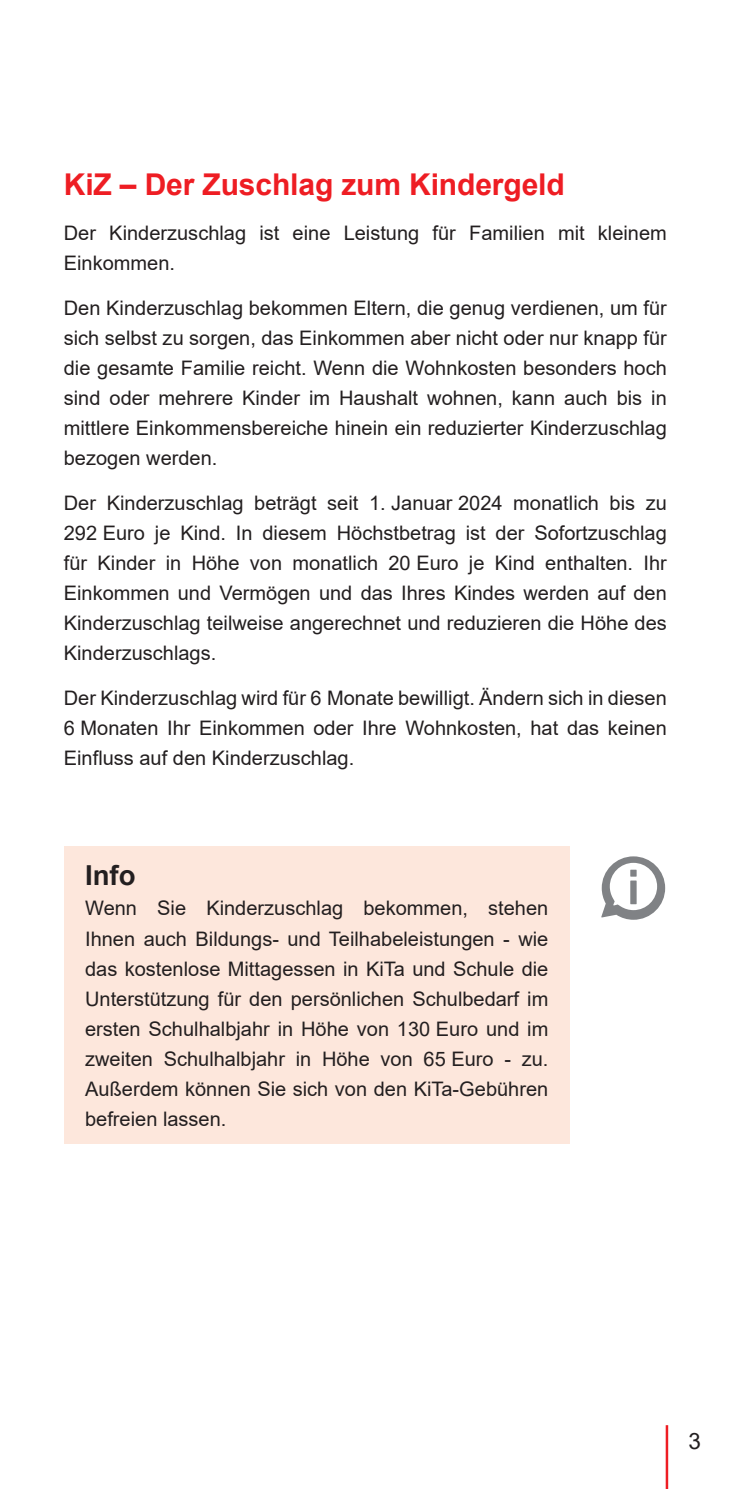
<style>
.page{position:relative;width:745px;height:1489px;background:#fff}
.page>*{position:absolute;margin:0;border:0;box-sizing:border-box;transform-origin:0 0}
.t1{font:700 30px "Arial";letter-spacing:-.005em;color:#ee1d23}
.t2{font:700 27.5px "Arial";color:#231f20}
.t3{font:22.5px "Arial";color:#231f20}
.t4{font:20px/30px "Arial";color:#231f20;text-align:justify}
</style>
<div class="page">
<hr style="left:665px;top:1424px;width:2px;height:64px;background:#ee1d23">
<div style="left:64px;top:846px;width:505px;height:297px;background:#fde7dc"></div>
<svg style="left:601px;top:856px;width:63px;height:63px"></svg>
<div style="left:630px;top:869px;width:6px;height:7px;background:#808285"></div>
<div style="left:630px;top:880px;width:6px;height:24px;background:#808285"></div>
<h1 class="t1" style="left:64px;top:163px;width:502px">KiZ – Der Zuschlag zum Kindergeld</h1>
<p class="t4" style="left:64px;top:218px;width:604px">Der Kinderzuschlag ist eine Leistung für Familien mit kleinem<br>Einkommen.</p>
<p class="t4" style="left:64px;top:293px;width:604px">Den Kinderzuschlag bekommen Eltern, die genug verdienen, um für sich selbst zu sorgen, das Einkommen aber nicht oder nur knapp für die gesamte Familie reicht. Wenn die Wohnkosten besonders hoch sind oder mehrere Kinder im Haushalt wohnen, kann auch bis in mittlere Einkommensbereiche hinein ein reduzierter Kinderzuschlag bezogen werden.</p>
<p class="t4" style="left:64px;top:488px;width:604px">Der Kinderzuschlag beträgt seit 1. Januar 2024 monatlich bis zu 292 Euro je Kind. In diesem Höchstbetrag ist der Sofortzuschlag für Kinder in Höhe von monatlich 20 Euro je Kind enthalten. Ihr Einkommen und Vermögen und das Ihres Kindes werden auf den Kinderzuschlag teilweise angerechnet und reduzieren die Höhe des Kinderzuschlags.</p>
<p class="t4" style="left:64px;top:683px;width:604px">Der Kinderzuschlag wird für 6 Monate bewilligt. Ändern sich in diesen 6 Monaten Ihr Einkommen oder Ihre Wohnkosten, hat das keinen Einfluss auf den Kinderzuschlag.</p>
<h2 class="t2" style="left:85px;top:856px;width:52px">Info</h2>
<p class="t4" style="left:85px;top:893px;width:464px">Wenn Sie Kinderzuschlag bekommen, stehen Ihnen auch Bildungs- und Teilhabeleistungen - wie das kostenlose Mittagessen in KiTa und Schule die Unterstützung für den persönlichen Schulbedarf im ersten Schulhalbjahr in Höhe von 130 Euro und im zweiten Schulhalbjahr in Höhe von 65 Euro - zu.<br>Außerdem können Sie sich von den KiTa-Gebühren befreien lassen.</p>
<p class="t3" style="left:688px;top:1425px;width:14px">3</p>
</div>
